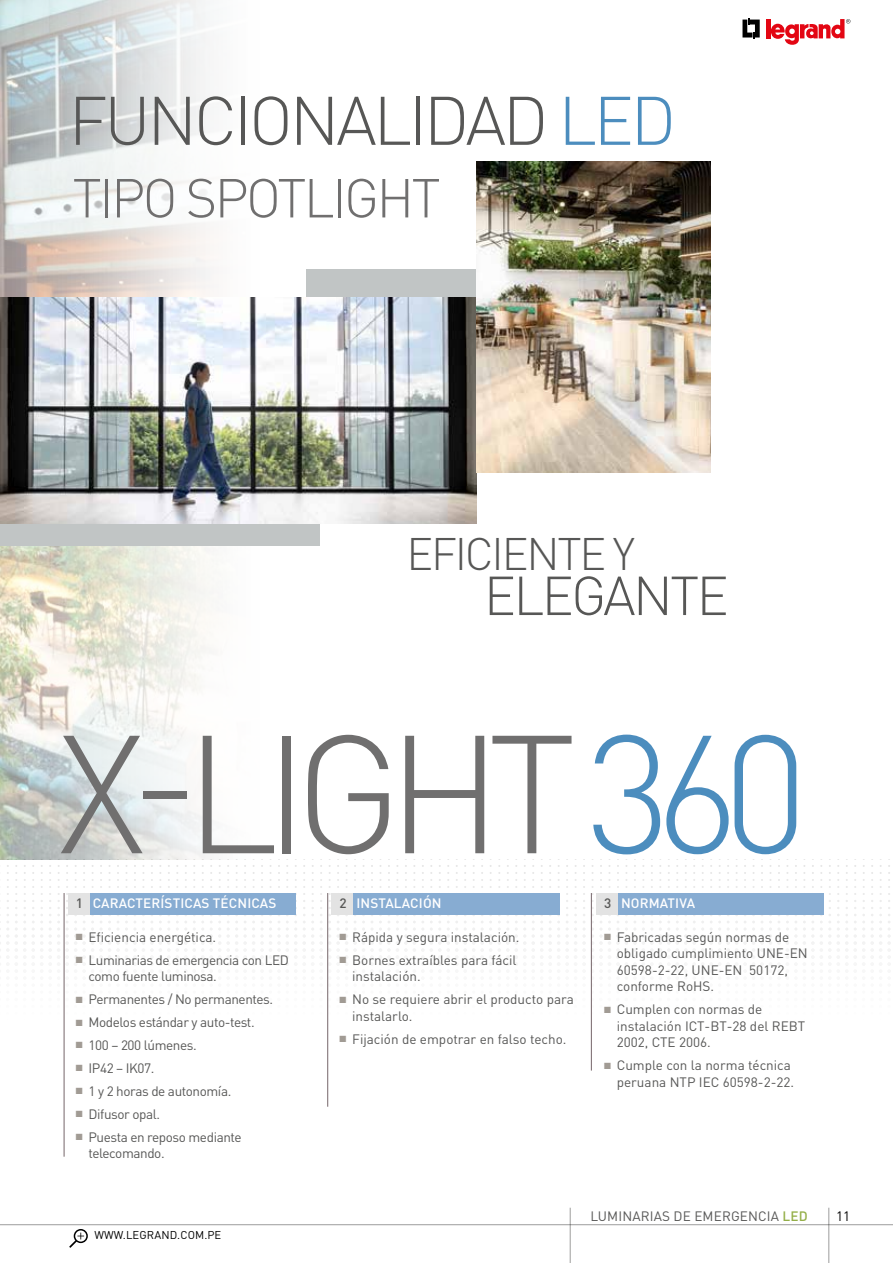
<style>
.page{position:relative;width:893px;height:1263px;background:#fff}
.page>*{position:absolute;margin:0;border:0;box-sizing:border-box;transform-origin:0 0}
.t1{font:300 165px "DIN Pro";letter-spacing:-.09em;color:#706f6f}
.t2{font:300 67.5px "DIN Pro";letter-spacing:-.05em;color:#575756}
.t3{font:300 54px "DIN Pro";letter-spacing:-.05em;color:#706f6f}
.t4{font:300 54px "DIN Pro";letter-spacing:-.05em;color:#575756}
.t5{font:300 45px "DIN Pro";letter-spacing:-.05em;color:#575756}
.t6{font:13.5px/16.5px "DIN Pro";color:#575756}
.t7{font:13.5px/16.5px "DIN Pro";letter-spacing:-.03em;color:#575756}
.t8{font:500 13.5px "DIN Pro";letter-spacing:.01em;color:#fff}
.t9{font:13.5px "DIN Pro";color:#000}
.t10{font:11.25px "DIN Pro";letter-spacing:.01em;color:#000}
.s1{color:#4c8dbe}
.s2{color:#575756}
.s3{color:#a19b94}
.s4{font-weight:500;color:#94af48}
</style>
<div class="page">
<hr style="left:0;top:1224px;width:893px;height:1px;background:#9d9d9c">
<hr style="left:570px;top:1208px;width:1px;height:55px;background:#9d9d9c">
<hr style="left:828px;top:1208px;width:1px;height:55px;background:#9d9d9c">
<div style="left:74px;top:1229px;width:14px;height:14px;border:2px solid #000;border-radius:50%"></div>
<svg style="left:69px;top:1232px;width:15px;height:16px"></svg>
<svg style="left:742px;top:18px;width:18px;height:21px"></svg>
<hr style="left:766px;top:19px;width:4px;height:19px;background:#e30613">
<svg style="left:771px;top:19px;width:79px;height:26px"></svg>
<img style="left:0;top:0;width:256px;height:859px">
<svg style="left:0;top:859px;width:891px;height:163px"></svg>
<hr style="left:64px;top:893px;width:1px;height:264px;background:#756569">
<div style="left:68px;top:893px;width:228px;height:21px;background:#87acd2"></div>
<div style="left:68px;top:893px;width:22px;height:21px;background:#e3e3e3"></div>
<div style="left:332px;top:893px;width:228px;height:21px;background:#87acd2"></div>
<hr style="left:327px;top:893px;width:1px;height:214px;background:#756569">
<div style="left:332px;top:893px;width:21px;height:21px;background:#e3e3e3"></div>
<div style="left:597px;top:893px;width:227px;height:21px;background:#87acd2"></div>
<hr style="left:591px;top:893px;width:1px;height:177px;background:#756569">
<div style="left:597px;top:893px;width:21px;height:21px;background:#e3e3e3"></div>
<div style="left:306px;top:269px;width:273px;height:78px;background:#c1c5c5"></div>
<div style="left:0;top:490px;width:319px;height:56px;background:#c1c5c5"></div>
<img style="left:0;top:298px;width:476px;height:225px">
<img style="left:476px;top:162px;width:234px;height:310px">
<h2 class="t2" style="left:69px;top:75px;width:609px">FUNCIONALIDAD <span class="s1">LED</span></h2>
<h3 class="t3" style="left:73px;top:161px;width:370px">TIPO SPOTLIGHT</h3>
<h3 class="t5" style="left:406px;top:523px;width:230px">EFICIENTE Y</h3>
<h3 class="t4" style="left:484px;top:559px;width:246px">ELEGANTE</h3>
<h1 class="t1" style="left:58px;top:681px;width:751px">X-LIGHT <span class="s1">360</span></h1>
<p class="t8" style="left:76px;top:894px;width:202px"><span class="s2">1</span> CARACTERÍSTICAS TÉCNICAS</p>
<p class="t6" style="left:76px;top:928px;width:142px"><span class="s3">■</span> Eficiencia energética.</p>
<p class="t7" style="left:89px;top:951px;width:202px;text-indent:-13px"><span class="s3">■</span> Luminarias de emergencia con LED como fuente luminosa.</p>
<p class="t7" style="left:76px;top:990px;width:199px"><span class="s3">■</span> Permanentes / No permanentes.</p>
<p class="t7" style="left:76px;top:1013px;width:180px"><span class="s3">■</span> Modelos estándar y auto-test.</p>
<p class="t7" style="left:76px;top:1036px;width:122px"><span class="s3">■</span> 100 – 200 lúmenes.</p>
<p class="t7" style="left:76px;top:1059px;width:80px"><span class="s3">■</span> IP42 – IK07.</p>
<p class="t7" style="left:76px;top:1082px;width:157px"><span class="s3">■</span> 1 y 2 horas de autonomía.</p>
<p class="t7" style="left:76px;top:1105px;width:86px"><span class="s3">■</span> Difusor opal.</p>
<p class="t7" style="left:89px;top:1128px;width:155px;text-indent:-13px"><span class="s3">■</span> Puesta en reposo mediante telecomando.</p>
<p class="t10" style="left:94px;top:1227px;width:129px">WWW.LEGRAND.COM.PE</p>
<p class="t8" style="left:339px;top:894px;width:104px"><span class="s2">2</span> INSTALACIÓN</p>
<p class="t6" style="left:339px;top:928px;width:182px"><span class="s3">■</span> Rápida y segura instalación.</p>
<p class="t6" style="left:352px;top:951px;width:166px;text-indent:-13px"><span class="s3">■</span> Bornes extraíbles para fácil instalación.</p>
<p class="t6" style="left:352px;top:990px;width:223px;text-indent:-13px"><span class="s3">■</span> No se requiere abrir el producto para instalarlo.</p>
<p class="t6" style="left:339px;top:1030px;width:229px"><span class="s3">■</span> Fijación de empotrar en falso techo.</p>
<p class="t8" style="left:604px;top:894px;width:93px"><span class="s2">3</span> NORMATIVA</p>
<p class="t6" style="left:617px;top:928px;width:192px;text-indent:-13px"><span class="s3">■</span> Fabricadas según normas de obligado cumplimiento UNE-EN<br>60598-2-22, UNE-EN 50172, conforme RoHS.</p>
<p class="t6" style="left:617px;top:1001px;width:190px;text-indent:-13px"><span class="s3">■</span> Cumplen con normas de instalación ICT-BT-28 del REBT<br>2002, CTE 2006.</p>
<p class="t6" style="left:604px;top:1056px;width:192px;text-align:right"><span class="s3">■</span> Cumple con la norma técnica peruana NTP IEC 60598-2-22.</p>
<p class="t6" style="left:590px;top:1207px;width:219px">LUMINARIAS DE EMERGENCIA <span class="s4">LED</span></p>
<p class="t9" style="left:836px;top:1207px;width:16px">11</p>
</div>
